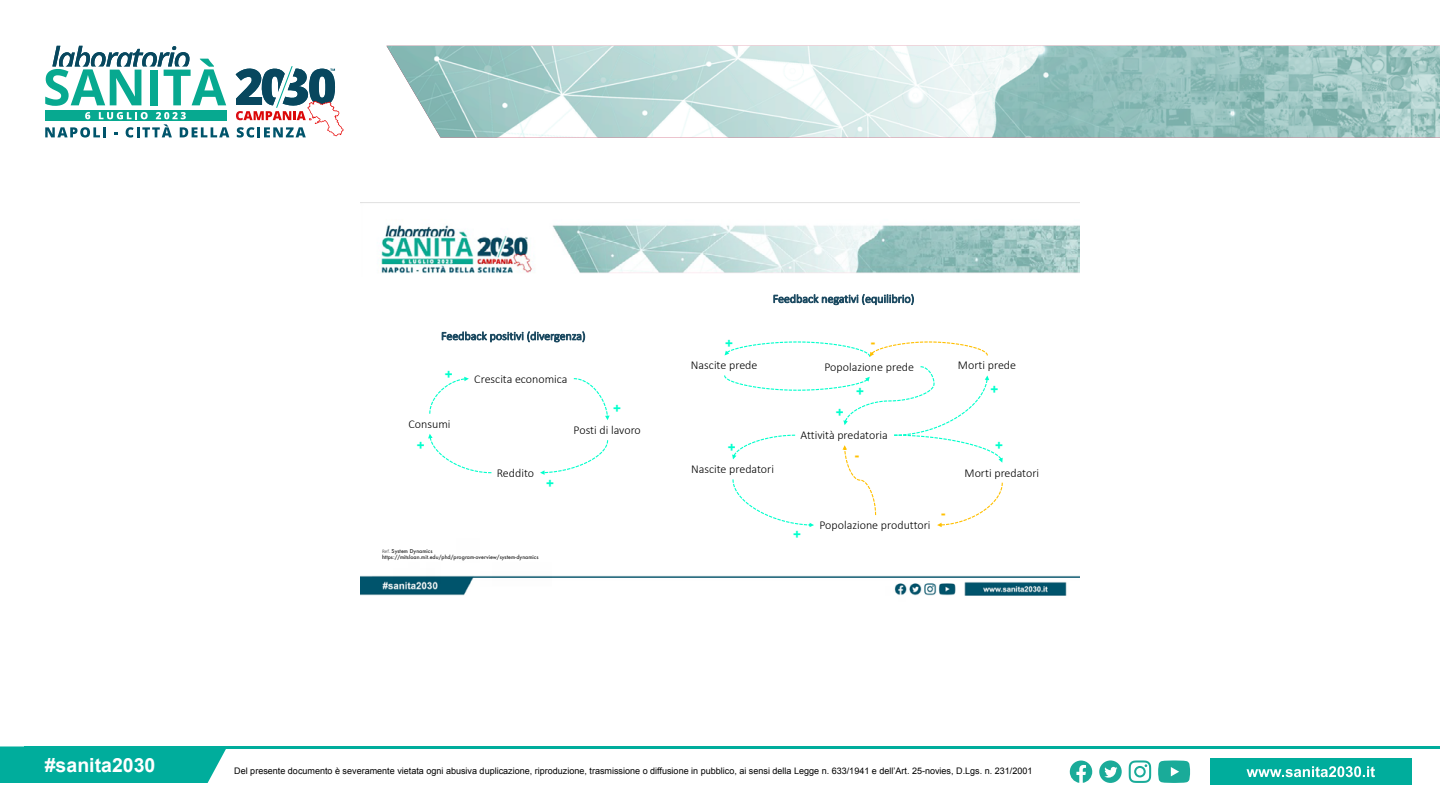
<style>
.page{position:relative;width:1440px;height:810px;background:#fff}
.page>*{position:absolute;margin:0;border:0;box-sizing:border-box;transform-origin:0 0}
.t1{font:700 19.5px "Arial";color:#fff}
.t2{font:700 13.5px "Arial";color:#0fc}
.t3{font:700 13.5px "Arial";color:#ffc000}
.t4{font:300 12px "Calibri";color:#000}
.t5{font:300 11.77px "Calibri";color:#1d4b62}
.t6{font:9px "Arial";color:#000}
.t7{font:500 5.25px/5.9px "Futura";color:#272727}
.s1{font-family:"Calibri";font-weight:300}
</style>
<div class="page">
<img style="left:386px;top:46px;width:1054px;height:92px">
<div style="left:0;top:746px;width:226px;height:37px;background:#00ad9c"></div>
<div style="left:1210px;top:759px;width:201px;height:26px;background:#00ad9c"></div>
<hr style="left:24px;top:746px;width:1416px;height:3px;background:#00ad9c">
<svg style="left:1247px;top:766px;width:128px;height:11px"></svg>
<svg style="left:1129px;top:760px;width:22px;height:23px"></svg>
<svg style="left:1158px;top:760px;width:32px;height:23px"></svg>
<svg style="left:1070px;top:761px;width:22px;height:22px"></svg>
<svg style="left:1099px;top:760px;width:23px;height:23px"></svg>
<div style="left:45px;top:110px;width:181px;height:11px;background:#07a990"></div>
<svg style="left:45px;top:46px;width:181px;height:60px"></svg>
<svg style="left:236px;top:66px;width:107px;height:72px"></svg>
<svg style="left:45px;top:112px;width:184px;height:26px"></svg>
<img style="left:360px;top:202px;width:720px;height:394px">
<svg style="left:574px;top:378px;width:36px;height:42px"></svg>
<svg style="left:540px;top:440px;width:68px;height:35px"></svg>
<svg style="left:428px;top:434px;width:63px;height:39px"></svg>
<svg style="left:429px;top:377px;width:40px;height:37px"></svg>
<svg style="left:725px;top:341px;width:263px;height:16px"></svg>
<svg style="left:724px;top:366px;width:279px;height:161px"></svg>
<img style="left:360px;top:202px;width:719px;height:74px">
<h1 class="t1" style="left:45px;top:752px;width:112px">#sanita2030</h1>
<h3 class="t5" style="left:441px;top:329px;width:146px">Feedback positivi (divergenza)</h3>
<h2 class="t2" style="left:445px;top:365px;width:9px">+</h2>
<h3 class="t4" style="left:408px;top:416px;width:44px">Consumi</h3>
<h2 class="t2" style="left:417px;top:435px;width:9px">+</h2>
<h3 class="t4" style="left:474px;top:371px;width:95px">Crescita economica</h3>
<h2 class="t2" style="left:613px;top:399px;width:9px">+</h2>
<h3 class="t4" style="left:574px;top:423px;width:69px">Posti di lavoro</h3>
<h3 class="t4" style="left:497px;top:465px;width:39px">Reddito</h3>
<h2 class="t2" style="left:546px;top:474px;width:9px">+</h2>
<p class="t7" style="left:382px;top:548px;width:158px"><span class="s1">Ref.</span> System Dynamics https://mitsloan.mit.edu/phd/program-overview/system-dynamics</p>
<h2 class="t2" style="left:725px;top:334px;width:9px">+</h2>
<h3 class="t4" style="left:691px;top:358px;width:68px">Nascite prede</h3>
<h3 class="t5" style="left:773px;top:291px;width:143px">Feedback negativi (equilibrio)</h3>
<h2 class="t3" style="left:871px;top:333px;width:6px">-</h2>
<h3 class="t4" style="left:824px;top:359px;width:91px">Popolazione prede</h3>
<h2 class="t2" style="left:836px;top:403px;width:9px">+</h2>
<h2 class="t2" style="left:856px;top:382px;width:9px">+</h2>
<h3 class="t4" style="left:958px;top:358px;width:60px">Morti prede</h3>
<h2 class="t2" style="left:990px;top:380px;width:9px">+</h2>
<h3 class="t4" style="left:801px;top:428px;width:89px">Attività predatoria</h3>
<h2 class="t2" style="left:728px;top:438px;width:9px">+</h2>
<h2 class="t2" style="left:995px;top:436px;width:9px">+</h2>
<h2 class="t3" style="left:855px;top:445px;width:6px">-</h2>
<h3 class="t4" style="left:691px;top:462px;width:84px">Nascite predatori</h3>
<h3 class="t4" style="left:965px;top:465px;width:76px">Morti predatori</h3>
<h2 class="t2" style="left:793px;top:525px;width:9px">+</h2>
<h3 class="t4" style="left:819px;top:518px;width:113px">Popolazione produttori</h3>
<h2 class="t3" style="left:941px;top:504px;width:6px">-</h2>
<p class="t6" style="left:234px;top:765px;width:800px">Del presente documento è severamente vietata ogni abusiva duplicazione, riproduzione, trasmissione o diffusione in pubblico, ai sensi della Legge n. 633/1941 e dell’Art. 25-novies, D.Lgs. n. 231/2001</p>
</div>
